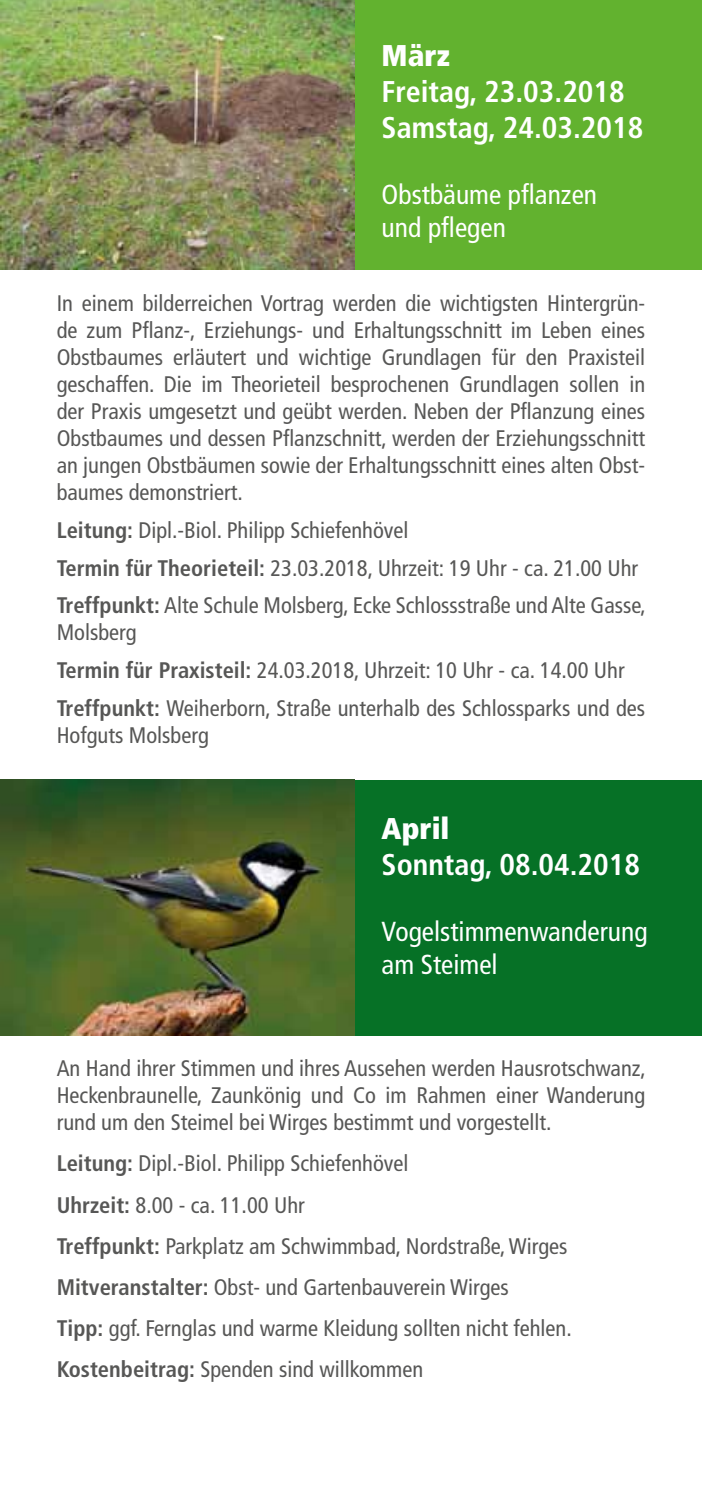
<style>
.page{position:relative;width:702px;height:1489px;background:#fff}
.page>*{position:absolute;margin:0;border:0;box-sizing:border-box;transform-origin:0 0}
.t1{font:700 condensed 30px/36px "Frutiger";color:#fff}
.t2{font:900 condensed 30px "Frutiger";color:#fff}
.t3{font:condensed 27.5px/33px "Frutiger";color:#fff}
.t4{font:condensed 22.5px/27px "Frutiger";color:#575756}
.s1{font-weight:700}
</style>
<div class="page">
<div style="left:354px;top:0;width:348px;height:269px;background:#62b22f"></div>
<div style="left:354px;top:780px;width:348px;height:255px;background:#067126"></div>
<img style="left:0;top:0;width:354px;height:269px">
<img style="left:0;top:780px;width:354px;height:255px">
<h1 class="t2" style="left:381px;top:38px;width:70px">März</h1>
<h1 class="t1" style="left:381px;top:74px;width:263px">Freitag, 23.03.2018<br>Samstag, 24.03.2018</h1>
<p class="t3" style="left:381px;top:178px;width:217px">Obstbäume pflanzen und pflegen</p>
<p class="t4" style="left:57px;top:290px;width:590px;text-align:justify">In einem bilderreichen Vortrag werden die wichtigsten Hintergrün&shy;de zum Pflanz-, Erziehungs- und Erhaltungsschnitt im Leben eines Obstbaumes erläutert und wichtige Grundlagen für den Praxisteil geschaffen. Die im Theorieteil besprochenen Grundlagen sollen in der Praxis umgesetzt und geübt werden. Neben der Pflanzung eines Obstbaumes und dessen Pflanzschnitt, werden der Erziehungsschnitt an jungen Obstbäumen sowie der Erhaltungsschnitt eines alten Obst&shy;baumes demonstriert.</p>
<p class="t4" style="left:57px;top:511px;width:590px;line-height:37.5px"><span class="s1">Leitung:</span> Dipl.-Biol. Philipp Schiefenhövel<br><span class="s1">Termin für Theorieteil:</span> 23.03.2018, Uhrzeit: 19 Uhr - ca. 21.00 Uhr<br><span class="s1">Treffpunkt:</span> Alte Schule Molsberg, Ecke Schlossstraße und Alte Gasse,</p>
<p class="t4" style="left:57px;top:614px;width:590px;line-height:37.5px">Molsberg<br><span class="s1">Termin für Praxisteil:</span> 24.03.2018, Uhrzeit: 10 Uhr - ca. 14.00 Uhr<br><span class="s1">Treffpunkt:</span> Weiherborn, Straße unterhalb des Schlossparks und des</p>
<p class="t4" style="left:57px;top:721px;width:154px">Hofguts Molsberg</p>
<h1 class="t2" style="left:381px;top:810px;width:69px">April</h1>
<h1 class="t1" style="left:381px;top:846px;width:260px">Sonntag, 08.04.2018</h1>
<p class="t3" style="left:381px;top:915px;width:267px">Vogelstimmenwanderung am Steimel</p>
<p class="t4" style="left:57px;top:1054px;width:590px;text-align:justify">An Hand ihrer Stimmen und ihres Aussehen werden Hausrotschwanz, Heckenbraunelle, Zaunkönig und Co im Rahmen einer Wanderung rund um den Steimel bei Wirges bestimmt und vorgestellt.</p>
<p class="t4" style="left:57px;top:1143px;width:516px;line-height:41.2px"><span class="s1">Leitung:</span> Dipl.-Biol. Philipp Schiefenhövel<br><span class="s1">Uhrzeit:</span> 8.00 - ca. 11.00 Uhr<br><span class="s1">Treffpunkt:</span> Parkplatz am Schwimmbad, Nordstraße, Wirges <span class="s1">Mitveranstalter:</span> Obst- und Gartenbauverein Wirges<br><span class="s1">Tipp:</span> ggf. Fernglas und warme Kleidung sollten nicht fehlen.<br><span class="s1">Kostenbeitrag:</span> Spenden sind willkommen</p>
</div>
